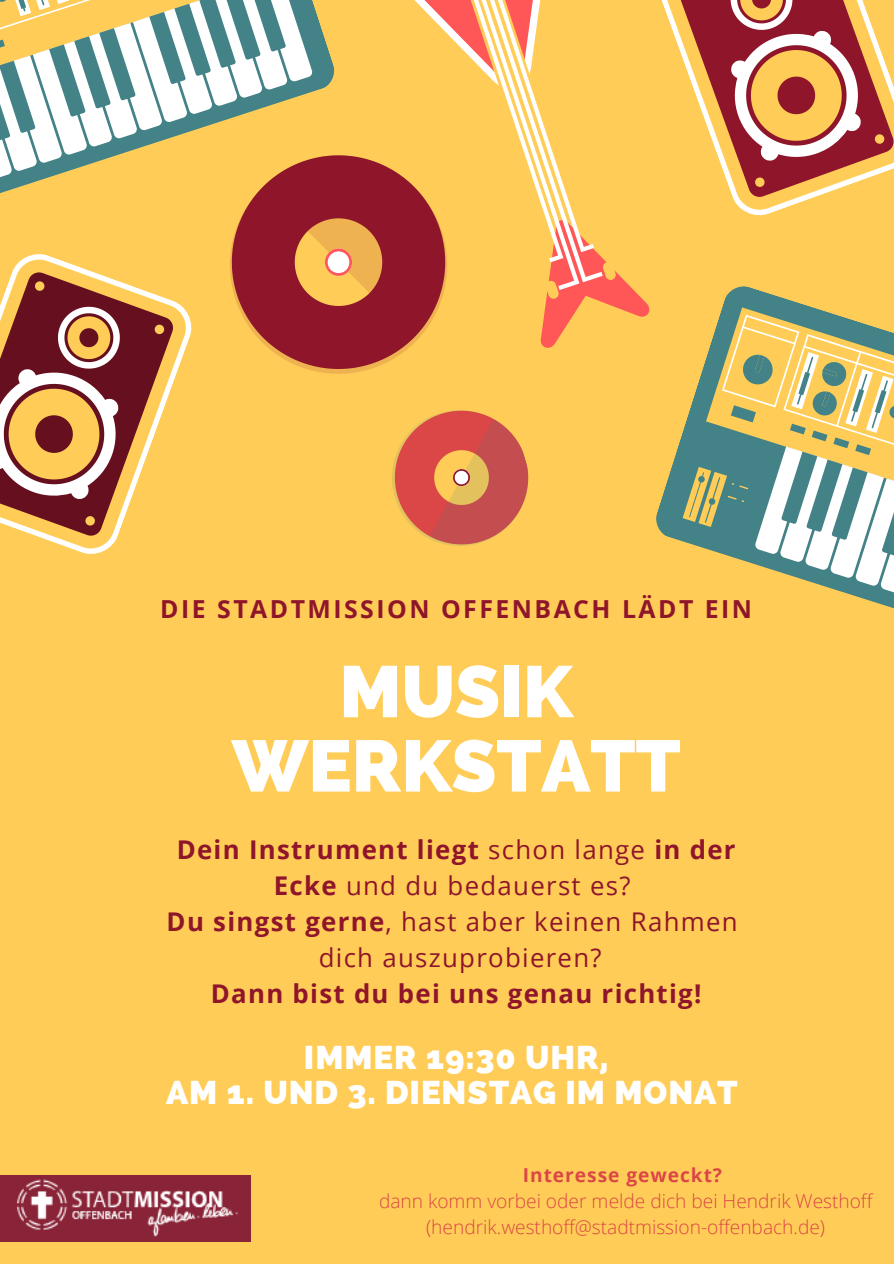
<style>
.page{position:relative;width:894px;height:1264px;background:#fff}
.page>*{position:absolute;margin:0;border:0;box-sizing:border-box;transform-origin:0 0}
.t1{font:800 72.45px "Raleway";color:#fff}
.t2{font:800 33px "Raleway";letter-spacing:.03em;color:#fff}
.t3{font:700 25.8px/36px "Open Sans";letter-spacing:.05em;color:#8f152b;text-align:center}
.t4{font:25.8px/36px "Open Sans";letter-spacing:.05em;color:#8f152b}
.t5{font:700 24.75px "Open Sans";letter-spacing:.1em;color:#8f152b}
.t6{font:300 19.2px/26px "Open Sans";color:#db4646;text-align:center}
.t7{font:700 19.2px "Open Sans";letter-spacing:.05em;color:#db4646}
.s1{font-weight:400}
.s2{font-weight:700}
</style>
<div class="page">
<div style="left:0;top:0;width:893px;height:1263px;background:#ffcd57"></div>
<svg style="left:0;top:0;width:650px;height:554px"></svg>
<svg style="left:656px;top:286px;width:237px;height:322px"></svg>
<svg style="left:705px;top:307px;width:188px;height:8px"></svg>
<svg style="left:682px;top:315px;width:211px;height:280px"></svg>
<svg style="left:661px;top:0;width:145px;height:216px"></svg>
<svg style="left:674px;top:0;width:219px;height:200px"></svg>
<img style="left:0;top:1175px;width:250px;height:66px">
<p class="t5" style="left:160px;top:591px;width:593px">DIE STADTMISSION OFFENBACH LÄDT EIN</p>
<p class="t1" style="left:339px;top:649px;width:235px">MUSIK</p>
<p class="t1" style="left:231px;top:723px;width:450px">WERKSTATT</p>
<p class="t3" style="left:177px;top:831px;width:560px">Dein Instrument liegt <span class="s1">schon lange</span> in der<br>Ecke <span class="s1">und du bedauerst es?</span></p>
<p class="t4" style="left:318px;top:903px;width:420px;text-indent:-152px"><span class="s2">Du singst gerne</span>, hast aber keinen Rahmen dich auszuprobieren?</p>
<p class="t3" style="left:211px;top:975px;width:492px">Dann bist du bei uns genau richtig!</p>
<p class="t2" style="left:304px;top:1037px;width:306px">IMMER 19:30 UHR,</p>
<p class="t2" style="left:166px;top:1072px;width:573px">AM 1. UND 3. DIENSTAG IM MONAT</p>
<p class="t7" style="left:522px;top:1161px;width:201px">Interesse geweckt?</p>
<p class="t6" style="left:379px;top:1187px;width:494px">dann komm vorbei oder melde dich bei Hendrik Westhoff (hendrik.westhoff@stadtmission-offenbach.de)</p>
</div>
